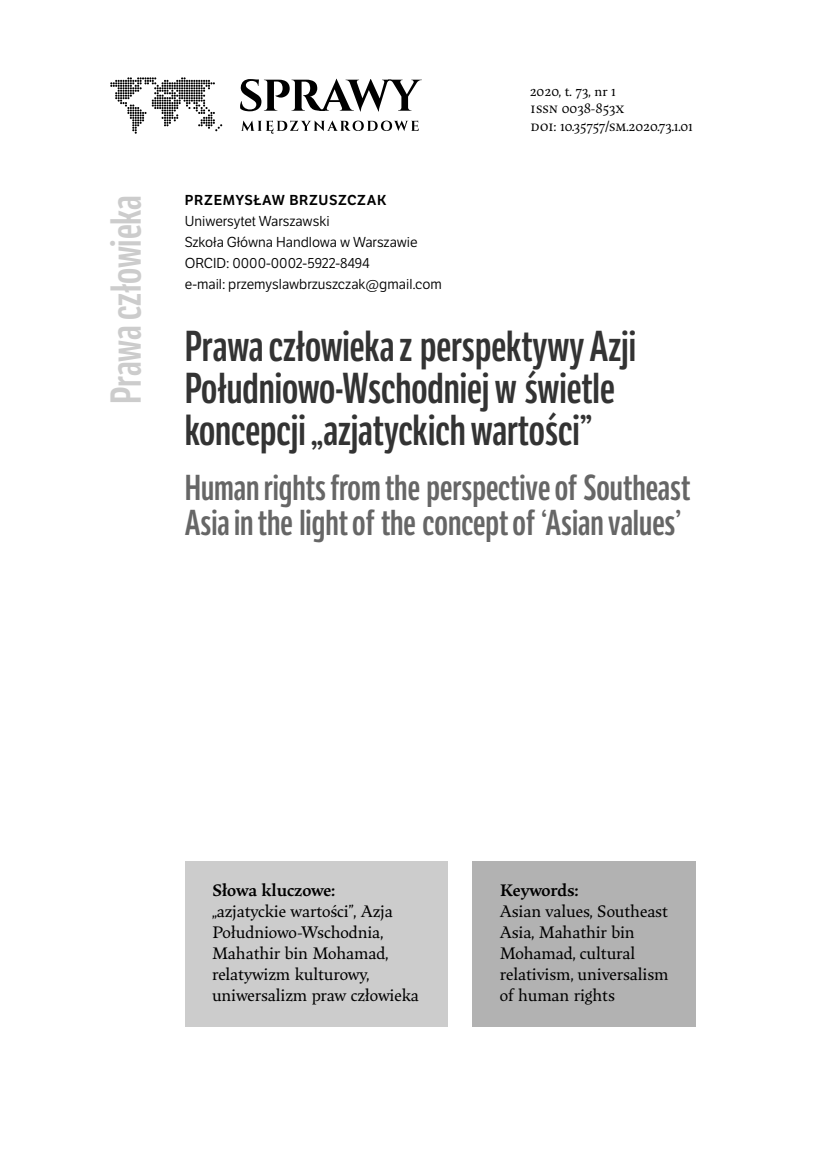
<style>
.page{position:relative;width:821px;height:1159px;background:#fff}
.page>*{position:absolute;margin:0;border:0;box-sizing:border-box;transform-origin:0 0}
.t1{font:600 42px/42px "LFT Etica Compressed";color:#333}
.t2{font:600 42px "LFT Etica Compressed";color:#ccc}
.t3{font:600 35px/35px "LFT Etica Compressed";color:#666}
.t4{font:17.5px/21px "Maecenas";letter-spacing:-.01em;color:#000}
.t5{font:600 17.5px "Maecenas";letter-spacing:-.01em;color:#000}
.t6{font:14px/21px "LFT Etica";color:#000}
.t7{font:14px/17.5px "Maecenas";color:#000}
.t8{font:600 14px "LFT Etica";letter-spacing:.05em;color:#000}
</style>
<div class="page">
<svg style="left:110px;top:77px;width:112px;height:57px"></svg>
<svg style="left:240px;top:79px;width:182px;height:32px"></svg>
<svg style="left:241px;top:120px;width:178px;height:14px"></svg>
<div style="left:472px;top:861px;width:224px;height:165px;background:#b2b2b2"></div>
<div style="left:185px;top:861px;width:263px;height:165px;background:#ccc"></div>
<h1 class="t2" style="left:110px;top:404px;width:211px;rotate:-90deg">Prawa człowieka</h1>
<p class="t7" style="left:530px;top:83px;width:164px">2020, t. 73, nr 1<br>issn 0038-853x<br>doi: 10.35757/sm.2020.73.1.01</p>
<p class="t8" style="left:185px;top:195px;width:203px">PRZEMYSŁAW BRZUSZCZAK</p>
<p class="t6" style="left:185px;top:212px;width:259px">Uniwersytet Warszawski<br>Szkoła Główna Handlowa w Warszawie ORCID: 0000-0002-5922-8494<br>e-mail: przemyslawbrzuszczak@gmail.com</p>
<h1 class="t1" style="left:185px;top:329px;width:453px">Prawa człowieka z perspektywy Azji<br>Południowo-Wschodniej w świetle koncepcji „azjatyckich wartości”</h1>
<h2 class="t3" style="left:185px;top:473px;width:507px">Human rights from the perspective of Southeast<br>Asia in the light of the concept of ‘Asian values’</h2>
<p class="t5" style="left:212px;top:883px;width:125px">Słowa kluczowe:</p>
<p class="t4" style="left:212px;top:902px;width:208px">„azjatyckie wartości”, Azja<br>Południowo-Wschodnia,<br>Mahathir bin Mohamad, relatywizm kulturowy, uniwersalizm praw człowieka</p>
<p class="t5" style="left:500px;top:883px;width:80px">Keywords:</p>
<p class="t4" style="left:500px;top:902px;width:170px">Asian values, Southeast<br>Asia, Mahathir bin<br>Mohamad, cultural relativism, universalism of human rights</p>
</div>
